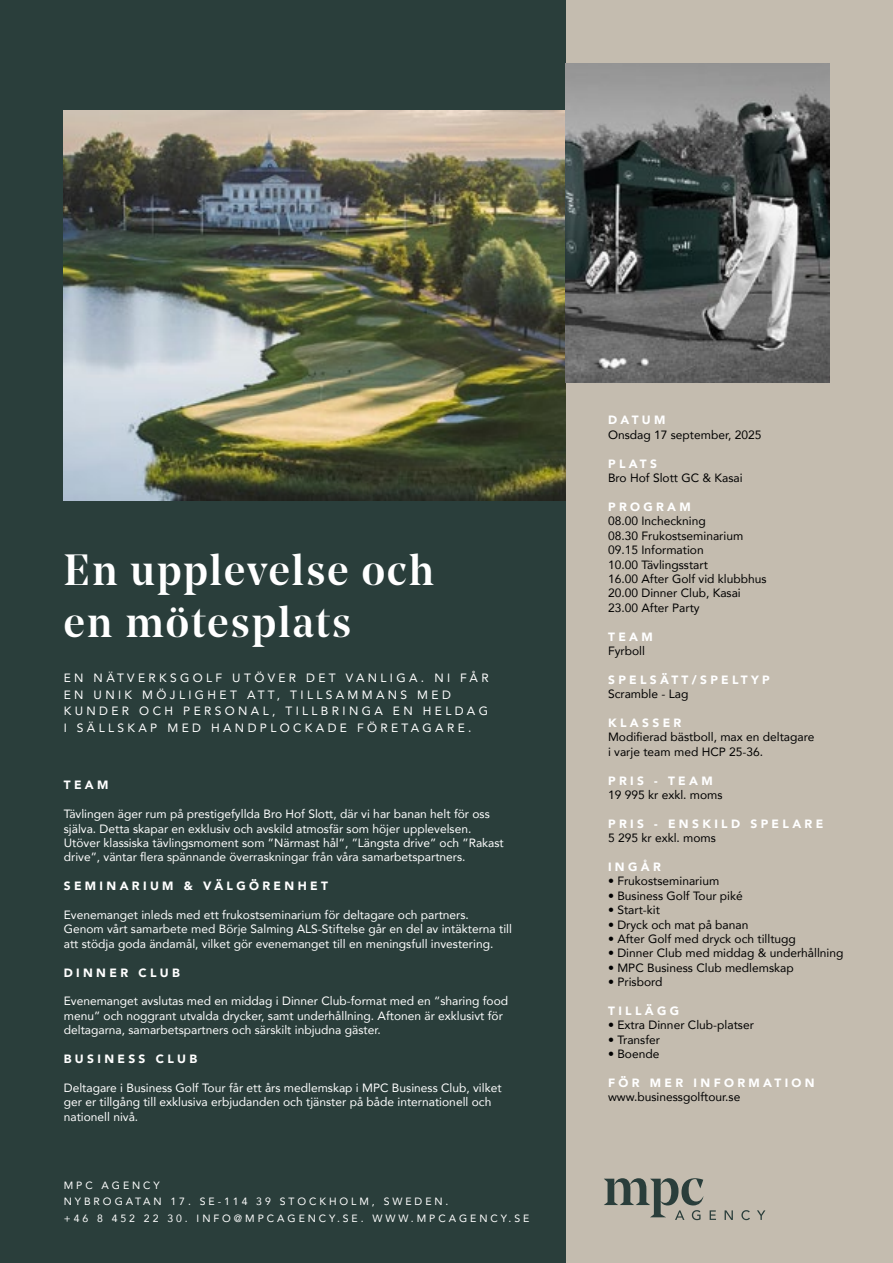
<style>
.page{position:relative;width:893px;height:1263px;background:#c4bcaf}
.page>*{position:absolute;margin:0;border:0;box-sizing:border-box;transform-origin:0 0}
.t1{font:500 43.5px/52.2px "Noe Display";letter-spacing:.05em;color:#fff}
.t2{font:12px/14.4px "Avenir";color:#fff}
.t3{font:12px/14.4px "Avenir";color:#000}
.t4{font:900 12px "Avenir";letter-spacing:.28em;color:#fff}
.t5{font:12px/16.5px "Avenir";letter-spacing:.28em;color:#fff}
.t6{font:10.5px/16.5px "Avenir";letter-spacing:.28em;color:#fff}
</style>
<div class="page">
<div style="left:0;top:0;width:566px;height:1263px;background:#2a3e3b"></div>
<img style="left:64px;top:111px;width:502px;height:389px">
<img style="left:566px;top:64px;width:263px;height:319px">
<svg style="left:604px;top:1178px;width:99px;height:42px"></svg>
<svg style="left:710px;top:1210px;width:6px;height:10px"></svg>
<svg style="left:725px;top:1210px;width:8px;height:10px"></svg>
<svg style="left:741px;top:1210px;width:9px;height:10px"></svg>
<svg style="left:757px;top:1210px;width:8px;height:10px"></svg>
<h1 class="t1" style="left:64px;top:543px;width:372px">En upplevelse och en mötesplats</h1>
<p class="t5" style="left:64px;top:669px;width:426px">EN NÄTVERKSGOLF UTÖVER DET VANLIGA. NI FÅR EN UNIK MÖJLIGHET ATT, TILLSAMMANS MED KUNDER OCH PERSONAL, TILLBRINGA EN HELDAG I SÄLLSKAP MED HANDPLOCKADE FÖRETAGARE.</p>
<p class="t4" style="left:64px;top:775px;width:46px">TEAM</p>
<p class="t2" style="left:64px;top:806px;width:442px">Tävlingen äger rum på prestigefyllda Bro Hof Slott, där vi har banan helt för oss själva. Detta skapar en exklusiv och avskild atmosfär som höjer upplevelsen.<br>Utöver klassiska tävlingsmoment som ”Närmast hål”, ”Längsta drive” och ”Rakast drive”, väntar flera spännande överraskningar från våra samarbetspartners.</p>
<p class="t4" style="left:64px;top:876px;width:266px">SEMINARIUM &amp; VÄLGÖRENHET</p>
<p class="t2" style="left:64px;top:907px;width:450px">Evenemanget inleds med ett frukostseminarium för deltagare och partners.<br>Genom vårt samarbete med Börje Salming ALS-Stiftelse går en del av intäkterna till att stödja goda ändamål, vilket gör evenemanget till en meningsfull investering.</p>
<p class="t4" style="left:64px;top:962px;width:118px">DINNER CLUB</p>
<p class="t2" style="left:64px;top:994px;width:446px">Evenemanget avslutas med en middag i Dinner Club-format med en “sharing food menu” och noggrant utvalda drycker, samt underhållning. Aftonen är exklusivt för deltagarna, samarbetspartners och särskilt inbjudna gäster.</p>
<p class="t4" style="left:64px;top:1048px;width:135px">BUSINESS CLUB</p>
<p class="t2" style="left:64px;top:1080px;width:439px">Deltagare i Business Golf Tour får ett års medlemskap i MPC Business Club, vilket ger er tillgång till exklusiva erbjudanden och tjänster på både internationell och nationell nivå.</p>
<p class="t6" style="left:64px;top:1176px;width:467px">MPC AGENCY<br>NYBROGATAN 17. SE-114 39 STOCKHOLM, SWEDEN.<br>+46 8 452 22 30. INFO@MPCAGENCY.SE. WWW.MPCAGENCY.SE</p>
<p class="t4" style="left:608px;top:410px;width:59px">DATUM</p>
<p class="t3" style="left:608px;top:427px;width:155px">Onsdag 17 september, 2025</p>
<p class="t4" style="left:608px;top:453px;width:51px">PLATS</p>
<p class="t3" style="left:608px;top:470px;width:136px">Bro Hof Slott GC &amp; Kasai</p>
<p class="t4" style="left:608px;top:496px;width:84px">PROGRAM</p>
<p class="t3" style="left:608px;top:514px;width:160px">08.00 Incheckning<br>08.30 Frukostseminarium<br>09.15 Information<br>10.00 Tävlingsstart<br>16.00 After Golf vid klubbhus<br>20.00 Dinner Club, Kasai<br>23.00 After Party</p>
<p class="t4" style="left:608px;top:626px;width:46px">TEAM</p>
<p class="t3" style="left:608px;top:643px;width:38px">Fyrboll</p>
<p class="t4" style="left:608px;top:669px;width:163px">SPELSÄTT/SPELTYP</p>
<p class="t3" style="left:608px;top:686px;width:82px">Scramble - Lag</p>
<p class="t4" style="left:608px;top:712px;width:75px">KLASSER</p>
<p class="t3" style="left:608px;top:730px;width:208px">Modifierad bästboll, max en deltagare i varje team med HCP 25-36.</p>
<p class="t4" style="left:608px;top:770px;width:106px">PRIS - TEAM</p>
<p class="t3" style="left:608px;top:787px;width:116px">19 995 kr exkl. moms</p>
<p class="t4" style="left:608px;top:813px;width:217px">PRIS - ENSKILD SPELARE</p>
<p class="t3" style="left:608px;top:830px;width:109px">5 295 kr exkl. moms</p>
<p class="t4" style="left:608px;top:856px;width:54px">INGÅR</p>
<p class="t3" style="left:608px;top:874px;width:113px">• Frukostseminarium</p>
<p class="t3" style="left:608px;top:888px;width:136px">• Business Golf Tour piké</p>
<p class="t3" style="left:608px;top:902px;width:54px">• Start-kit</p>
<p class="t3" style="left:608px;top:917px;width:142px">• Dryck och mat på banan</p>
<p class="t3" style="left:608px;top:931px;width:189px">• After Golf med dryck och tilltugg</p>
<p class="t3" style="left:608px;top:946px;width:237px">• Dinner Club med middag &amp; underhållning</p>
<p class="t3" style="left:608px;top:960px;width:187px">• MPC Business Club medlemskap</p>
<p class="t3" style="left:608px;top:974px;width:56px">• Prisbord</p>
<p class="t4" style="left:608px;top:1000px;width:73px">TILLÄGG</p>
<p class="t3" style="left:608px;top:1018px;width:147px">• Extra Dinner Club-platser</p>
<p class="t3" style="left:608px;top:1032px;width:54px">• Transfer</p>
<p class="t3" style="left:608px;top:1046px;width:53px">• Boende</p>
<p class="t4" style="left:608px;top:1072px;width:208px">FÖR MER INFORMATION</p>
<p class="t3" style="left:608px;top:1090px;width:134px">www.businessgolftour.se</p>
</div>
